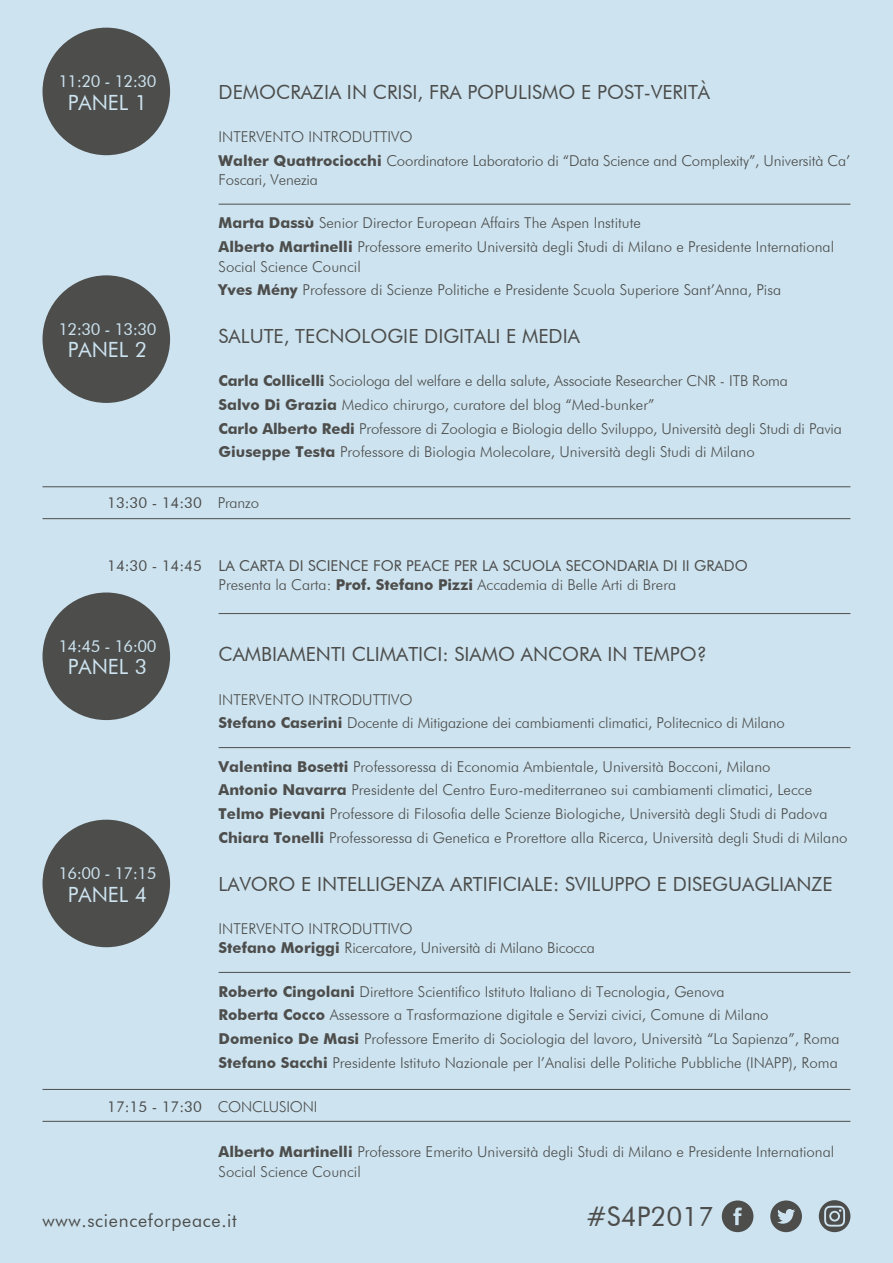
<style>
.page{position:relative;width:893px;height:1263px;background:#cde4f0}
.page>*{position:absolute;margin:0;border:0;box-sizing:border-box;transform-origin:0 0}
.t1{font:27px "Futura BT";color:#4d4d4c}
.t2{font:21px "Futura BT";color:#cde4f0}
.t3{font:19.5px "Futura BT";color:#4d4d4c}
.t4{font:18px "Futura BT";letter-spacing:.04em;color:#4d4d4c}
.t5{font:16.5px "Futura BT";letter-spacing:-.03em;color:#cde4f0}
.t6{font:300 15px/23.7px "Futura BT";color:#4d4d4c}
.t7{font:15px/19.5px "Futura BT";color:#4d4d4c}
.s1{font-weight:700}
.s2{font-weight:300}
</style>
<div class="page">
<hr style="left:219px;top:204px;width:631px;height:1px;background:#4d4d4c">
<hr style="left:219px;top:613px;width:631px;height:1px;background:#4d4d4c">
<hr style="left:219px;top:747px;width:631px;height:1px;background:#4d4d4c">
<hr style="left:219px;top:972px;width:631px;height:1px;background:#4d4d4c">
<div style="left:43px;top:28px;width:127px;height:127px;background:#4d4d4c;border-radius:50%"></div>
<div style="left:43px;top:275px;width:127px;height:128px;background:#4d4d4c;border-radius:50%"></div>
<div style="left:43px;top:592px;width:127px;height:128px;background:#4d4d4c;border-radius:50%"></div>
<div style="left:43px;top:820px;width:127px;height:127px;background:#4d4d4c;border-radius:50%"></div>
<hr style="left:43px;top:486px;width:807px;height:1px;background:#4d4d4c">
<hr style="left:43px;top:518px;width:807px;height:1px;background:#4d4d4c">
<hr style="left:43px;top:1089px;width:807px;height:1px;background:#4d4d4c">
<hr style="left:43px;top:1121px;width:807px;height:1px;background:#4d4d4c">
<svg style="left:722px;top:1200px;width:31px;height:32px"></svg>
<svg style="left:770px;top:1200px;width:32px;height:32px"></svg>
<svg style="left:819px;top:1200px;width:31px;height:32px"></svg>
<p class="t5" style="left:58px;top:71px;width:100px">11:20 - 12:30</p>
<h2 class="t2" style="left:68px;top:89px;width:81px">PANEL 1</h2>
<p class="t5" style="left:58px;top:319px;width:100px">12:30 - 13:30</p>
<h2 class="t2" style="left:68px;top:337px;width:81px">PANEL 2</h2>
<h3 class="t3" style="left:219px;top:80px;width:493px">DEMOCRAZIA IN CRISI, FRA POPULISMO E POST-VERITÀ</h3>
<p class="t6" style="left:219px;top:124px;width:633px">INTERVENTO INTRODUTTIVO<br><span class="s1">Walter Quattrociocchi</span> Coordinatore Laboratorio di “Data Science and Complexity”, Università Ca’</p>
<p class="t6" style="left:219px;top:168px;width:101px">Foscari, Venezia</p>
<p class="t6" style="left:219px;top:211px;width:617px"><span class="s1">Marta Dassù</span> Senior Director European Affairs The Aspen Institute<br><span class="s1">Alberto Martinelli</span> Professore emerito Università degli Studi di Milano e Presidente International</p>
<p class="t6" style="left:219px;top:254px;width:564px">Social Science Council<br><span class="s1">Yves Mény</span> Professore di Scienze Politiche e Presidente Scuola Superiore Sant’Anna, Pisa</p>
<h3 class="t3" style="left:219px;top:324px;width:363px">SALUTE, TECNOLOGIE DIGITALI E MEDIA</h3>
<p class="t6" style="left:219px;top:369px;width:625px"><span class="s1">Carla Collicelli</span> Sociologa del welfare e della salute, Associate Researcher CNR - ITB Roma<br><span class="s1">Salvo Di Grazia</span> Medico chirurgo, curatore del blog “Med-bunker”<br><span class="s1">Carlo Alberto Redi</span> Professore di Zoologia e Biologia dello Sviluppo, Università degli Studi di Pavia <span class="s1">Giuseppe Testa</span> Professore di Biologia Molecolare, Università degli Studi di Milano</p>
<p class="t7" style="left:107px;top:493px;width:154px">13:30 - 14:30 <span class="s2">Pranzo</span></p>
<p class="t7" style="left:107px;top:555px;width:96px">14:30 - 14:45</p>
<p class="t7" style="left:219px;top:555px;width:531px">LA CARTA DI SCIENCE FOR PEACE PER LA SCUOLA SECONDARIA DI II GRADO<br><span class="s2">Presenta la Carta:</span> <span class="s1">Prof. Stefano Pizzi</span> <span class="s2">Accademia di Belle Arti di Brera</span></p>
<p class="t5" style="left:58px;top:636px;width:100px">14:45 - 16:00</p>
<h2 class="t2" style="left:68px;top:654px;width:81px">PANEL 3</h2>
<p class="t5" style="left:58px;top:863px;width:100px">16:00 - 17:15</p>
<h2 class="t2" style="left:68px;top:881px;width:81px">PANEL 4</h2>
<h3 class="t3" style="left:219px;top:643px;width:490px">CAMBIAMENTI CLIMATICI: SIAMO ANCORA IN TEMPO?</h3>
<p class="t6" style="left:219px;top:687px;width:568px">INTERVENTO INTRODUTTIVO<br><span class="s1">Stefano Caserini</span> Docente di Mitigazione dei cambiamenti climatici, Politecnico di Milano</p>
<p class="t6" style="left:219px;top:754px;width:630px"><span class="s1">Valentina Bosetti</span> Professoressa di Economia Ambientale, Università Bocconi, Milano<br><span class="s1">Antonio Navarra</span> Presidente del Centro Euro-mediterraneo sui cambiamenti climatici, Lecce <span class="s1">Telmo Pievani</span> Professore di Filosofia delle Scienze Biologiche, Università degli Studi di Padova <span class="s1">Chiara Tonelli</span> Professoressa di Genetica e Prorettore alla Ricerca, Università degli Studi di Milano</p>
<h3 class="t3" style="left:219px;top:872px;width:616px">LAVORO E INTELLIGENZA ARTIFICIALE: SVILUPPO E DISEGUAGLIANZE</h3>
<p class="t6" style="left:219px;top:918px;width:378px;line-height:19.5px">INTERVENTO INTRODUTTIVO<br><span class="s1">Stefano Moriggi</span> Ricercatore, Università di Milano Bicocca</p>
<p class="t6" style="left:219px;top:979px;width:623px"><span class="s1">Roberto Cingolani</span> Direttore Scientifico Istituto Italiano di Tecnologia, Genova<br><span class="s1">Roberta Cocco</span> Assessore a Trasformazione digitale e Servizi civici, Comune di Milano <span class="s1">Domenico De Masi</span> Professore Emerito di Sociologia del lavoro, Università “La Sapienza”, Roma <span class="s1">Stefano Sacchi</span> Presidente Istituto Nazionale per l’Analisi delle Politiche Pubbliche (INAPP), Roma</p>
<p class="t7" style="left:107px;top:1096px;width:212px">17:15 - 17:30 <span class="s2">CONCLUSIONI</span></p>
<p class="t6" style="left:219px;top:1142px;width:617px;line-height:19.5px"><span class="s1">Alberto Martinelli</span> Professore Emerito Università degli Studi di Milano e Presidente International<br>Social Science Council</p>
<h1 class="t1" style="left:586px;top:1200px;width:130px">#S4P2017</h1>
<p class="t4" style="left:43px;top:1209px;width:196px">www.scienceforpeace.it</p>
</div>
